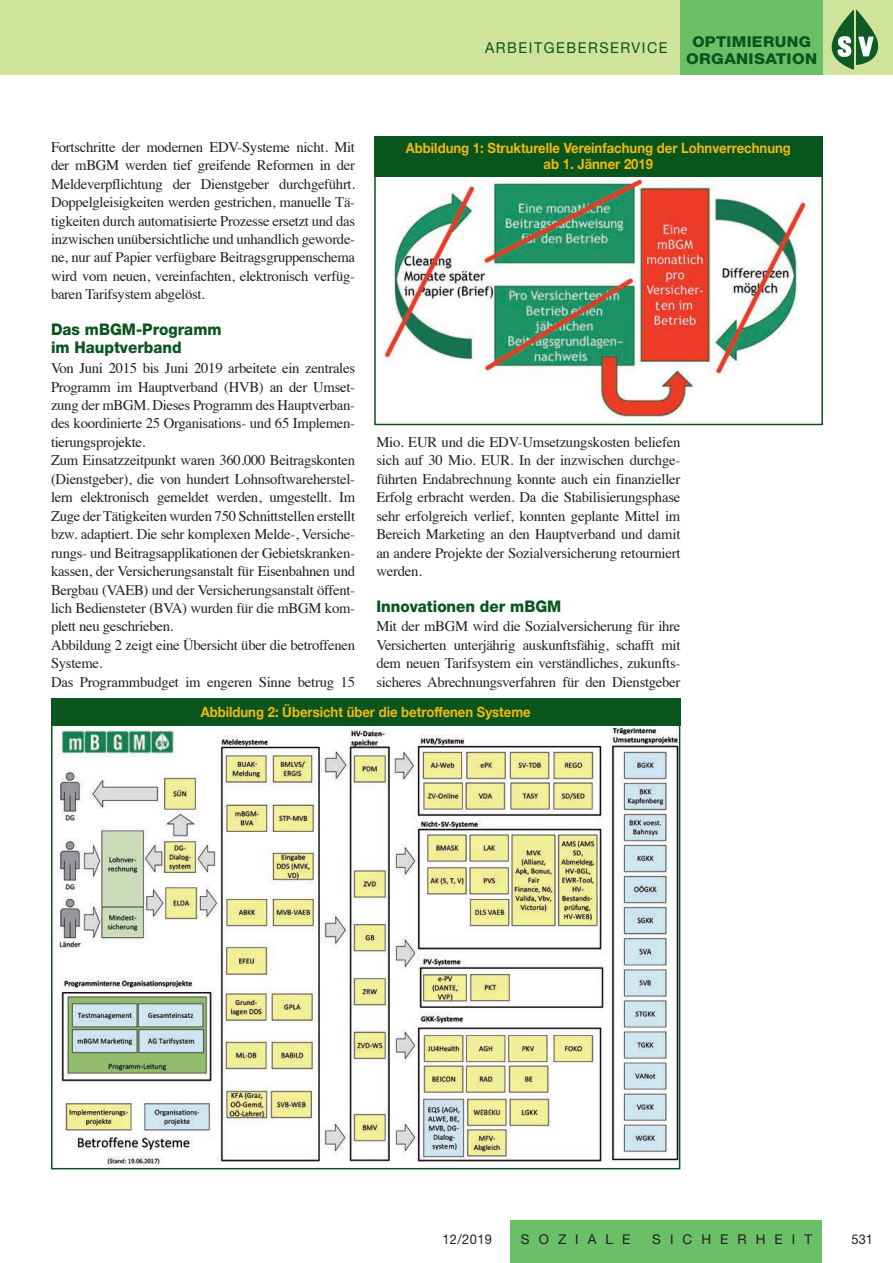
<style>
.page{position:relative;width:893px;height:1263px;background:#fff}
.page>*{position:absolute;margin:0;border:0;box-sizing:border-box;transform-origin:0 0}
.t1{font:800 16.05px/18.5px "Helvetica Neue";color:#08551e;scale:.95 1}
.t2{font:800 15px/17.5px "Helvetica Neue LT Std";letter-spacing:.02em;color:#08551e;text-align:center;scale:1.05 1}
.t3{font:15px "Helvetica Neue LT Std";letter-spacing:.11em;color:#08551e;scale:.95 1}
.t4{font:14.7px/18.5px "Times";letter-spacing:-.02em;color:#231f20;text-align:justify}
.t5{font:700 14.1px/15.8px "Helvetica Neue";color:#f2b90f;text-align:center;scale:.93 1}
.t6{font:13.5px "Helvetica Neue LT Std";letter-spacing:.67em;color:#231f20}
.t7{font:13.5px "Helvetica Neue LT Std";letter-spacing:.67em;color:#231f20;scale:.95 1}
</style>
<div class="page">
<div style="left:510px;top:1220px;width:312px;height:43px;background:#6bc067"></div>
<div style="left:0;top:0;width:893px;height:74px;background:#d0e39a"></div>
<div style="left:680px;top:0;width:143px;height:74px;background:#6bc067"></div>
<img style="left:856px;top:10px;width:22px;height:55px">
<img style="left:377px;top:176px;width:441px;height:246px">
<div style="left:374px;top:163px;width:449px;height:262px;border:2px solid #08551e"></div>
<div style="left:374px;top:136px;width:449px;height:40px;background:#08551e"></div>
<img style="left:56px;top:726px;width:621px;height:440px">
<div style="left:51px;top:698px;width:629px;height:28px;background:#08551e"></div>
<p class="t3" style="left:485px;top:39px;width:194px">ARBEITGEBERSERVICE</p>
<p class="t2" style="left:686px;top:33px;width:126px">OPTIMIERUNG<br>ORGANISATION</p>
<p class="t4" style="left:51px;top:136px;width:306px">Fortschritte der modernen EDV-Systeme nicht. Mit der mBGM werden tief greifende Reformen in der Meldeverpflichtung der Dienstgeber durchgeführt.<br>Doppelgleisigkeiten werden gestrichen, manuelle Tä&shy;tigkeiten durch automatisierte Prozesse ersetzt und das inzwischen unübersichtliche und unhandlich geworde&shy;ne, nur auf Papier verfügbare Beitragsgruppenschema wird vom neuen, vereinfachten, elektronisch verfüg&shy;baren Tarifsystem abgelöst.</p>
<p class="t1" style="left:51px;top:320px;width:181px">Das mBGM-Programm im Hauptverband</p>
<p class="t4" style="left:51px;top:358px;width:306px;text-align:left">Von Juni 2015 bis Juni 2019 arbeitete ein zentrales Programm im Hauptverband (HVB) an der Umset&shy;zung der mBGM. Dieses Programm des Hauptverban&shy;des koordinierte 25 Organisations- und 65 Implemen&shy;tierungsprojekte.<br>Zum Einsatzzeitpunkt waren 360.000 Beitragskonten (Dienstgeber), die von hundert Lohnsoftwareherstel&shy;lern elektronisch gemeldet werden, umgestellt. Im Zuge der Tätigkeiten wurden 750 Schnittstellen erstellt bzw. adaptiert. Die sehr komplexen Melde-, Versiche&shy;rungs- und Beitragsapplikationen der Gebietskranken&shy;kassen, der Versicherungsanstalt für Eisenbahnen und Bergbau (VAEB) und der Versicherungsanstalt öffent&shy;lich Bediensteter (BVA) wurden für die mBGM kom&shy;plett neu geschrieben.<br>Abbildung 2 zeigt eine Übersicht über die betroffenen Systeme.<br>Das Programmbudget im engeren Sinne betrug 15</p>
<p class="t5" style="left:201px;top:704px;width:356px">Abbildung 2: Übersicht über die betroffenen Systeme</p>
<p class="t5" style="left:406px;top:141px;width:415px">Abbildung 1: Strukturelle Vereinfachung der Lohnverrechnung ab 1. Jänner 2019</p>
<p class="t4" style="left:376px;top:431px;width:306px">Mio. EUR und die EDV-Umsetzungskosten beliefen sich auf 30 Mio. EUR. In der inzwischen durchge&shy;führten Endabrechnung konnte auch ein finanzieller Erfolg erbracht werden. Da die Stabilisierungsphase sehr erfolgreich verlief, konnten geplante Mittel im Bereich Marketing an den Hauptverband und damit an andere Projekte der Sozialversicherung retourniert werden.</p>
<p class="t1" style="left:376px;top:597px;width:196px">Innovationen der mBGM</p>
<p class="t4" style="left:376px;top:616px;width:306px">Mit der mBGM wird die Sozialversicherung für ihre Versicherten unterjährig auskunftsfähig, schafft mit dem neuen Tarifsystem ein verständliches, zukunfts&shy;sicheres Abrechnungsverfahren für den Dienstgeber</p>
<p class="t7" style="left:442px;top:1231px;width:54px">12/2019</p>
<p class="t6" style="left:521px;top:1231px;width:111px">SOZIALE</p>
<p class="t6" style="left:652px;top:1231px;width:161px">SICHERHEIT</p>
<p class="t7" style="left:852px;top:1231px;width:24px">531</p>
</div>
